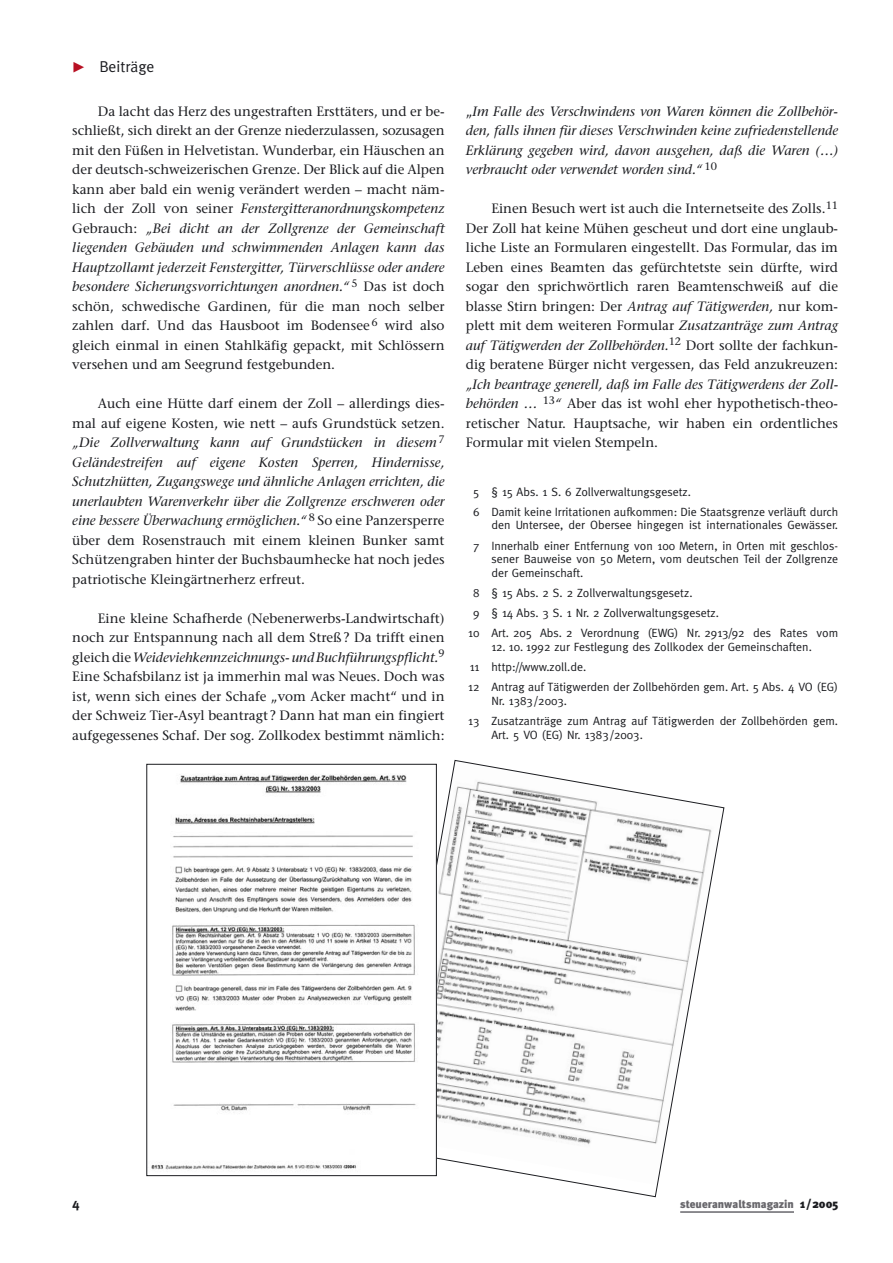
<style>
.page{position:relative;width:893px;height:1263px;background:#fff}
.page>*{position:absolute;margin:0;border:0;box-sizing:border-box;transform-origin:0 0}
.t1{font:15.75px "Meta";color:#1b1c20}
.t2{font:13.5px/19.5px "Stone Serif";color:#1b1c20;text-align:justify}
.t3{font:italic 13.5px/19.5px "Stone Serif";color:#1b1c20;text-align:justify}
.t4{font:700 13.5px "Meta";color:#1b1c20}
.t5{font:12px/20.2px "Meta";color:#1b1c20}
.t6{font:900 11.25px "Meta Plus";color:#68676c}
.s1{font-style:italic}
.s2{font-style:normal}
.s3{font-size:12px;color:#1b1c20}
</style>
<div class="page">
<hr style="left:680px;top:1211px;width:114px;height:2px;background:#68676c">
<svg style="left:385px;top:760px;width:339px;height:438px"></svg>
<img style="left:151px;top:766px;width:284px;height:408px">
<div style="left:146px;top:764px;width:291px;height:412px;border:1px solid #1b1c20"></div>
<p class="t1" style="left:99px;top:60px;width:57px">Beiträge</p>
<p class="t2" style="left:72px;top:103px;width:374px;text-indent:26px">Da lacht das Herz des ungestraften Ersttäters, und er be&shy;schließt, sich direkt an der Grenze niederzulassen, sozusagen mit den Füßen in Helvetistan. Wunderbar, ein Häuschen an der deutsch-schweizerischen Grenze. Der Blick auf die Alpen kann aber bald ein wenig verändert werden – macht näm&shy;lich der Zoll von seiner <span class="s1">Fenstergitter anordnungskompetenz </span>Gebrauch: <span class="s1">„Bei dicht an der Zollgrenze der Gemeinschaft liegenden Gebäuden und schwimmenden Anla gen kann das Hauptzollamt jederzeit Fenstergitter, Türver schlüsse oder andere besondere Sicherungsvorrichtungen anordnen.“</span> <sup>5</sup> Das ist doch schön, schwedische Gardinen, für die man noch selber zahlen darf. Und das Hausboot im Boden see <sup>6</sup> wird also gleich einmal in einen Stahlkäfig gepackt, mit Schlössern versehen und am Seegrund festgebunden.</p>
<p class="t2" style="left:72px;top:395px;width:374px;text-indent:26px">Auch eine Hütte darf einem der Zoll – allerdings dies&shy;mal auf eigene Kosten, wie nett – aufs Grundstück setzen. <span class="s1">„Die Zollverwaltung kann auf Grundstücken in diesem</span> <sup>7<br></sup><span class="s1">Geländestreifen auf eigene Kosten Sperren, Hindernisse, Schutzhütten, Zugangswege und ähnliche Anlagen errichten, die unerlaubten Warenverkehr über die Zollgrenze erschweren oder eine bessere Überwachung ermöglichen.“</span> <sup>8</sup> So eine Panzersperre über dem Rosenstrauch mit einem klei nen Bunker samt Schützengraben hinter der Buchsbaum hecke hat noch jedes patriotische Kleingärtnerherz erfreut.</p>
<p class="t2" style="left:72px;top:610px;width:374px;text-indent:26px">Eine kleine Schafherde (Nebenerwerbs-Landwirtschaft) noch zur Entspannung nach all dem Streß ? Da trifft einen gleich die <span class="s1">Weideviehkennzeichnungs- und Buchführungspflicht.</span><sup>9<br></sup>Eine Schafsbilanz ist ja immerhin mal was Neues. Doch was ist, wenn sich eines der Schafe „vom Acker macht“ und in der Schweiz Tier-Asyl beantragt ? Dann hat man ein fingiert aufgegessenes Schaf. Der sog. Zollkodex bestimmt nämlich:</p>
<p class="t3" style="left:466px;top:103px;width:374px"><span class="s2">„</span>Im Falle des Verschwindens von Waren können die Zollbehör&shy;den, falls ihnen für dieses Verschwinden keine zufriedenstellende Erklärung gegeben wird, davon ausgehen, daß die Waren (…) verbraucht oder verwendet worden sind.“ <sup>10</sup></p>
<p class="t2" style="left:466px;top:200px;width:374px;text-indent:26px">Einen Besuch wert ist auch die Internetseite des Zolls.<sup>11<br></sup>Der Zoll hat keine Mühen gescheut und dort eine unglaub&shy;liche Liste an Formularen eingestellt. Das Formular, das im Leben eines Beamten das gefürchtetste sein dürfte, wird sogar den sprichwörtlich raren Beamtenschweiß auf die blasse Stirn bringen: Der <span class="s1">Antrag auf Tätigwerden,</span> nur kom&shy;plett mit dem weiteren Formular <span class="s1">Zusatzanträge zum Antrag auf Tätigwerden der Zollbehörden.</span><sup>12</sup> Dort sollte der fachkun&shy;dig beratene Bürger nicht vergessen, das Feld anzukreuzen:</p>
<p class="t2" style="left:466px;top:376px;width:374px"><span class="s1">„Ich beantrage generell, daß im Falle des Tätigwerdens der Zoll&shy;be hörden …</span> <sup>13</sup><span class="s1">“</span> Aber das ist wohl eher hypothetisch-theo&shy;retischer Natur. Hauptsache, wir haben ein ordent liches Formular mit vielen Stempeln.</p>
<p class="t5" style="left:473px;top:482px;width:366px">5 § 15 Abs. 1 S. 6 Zollverwaltungsgesetz.<br>6 Damit keine Irritationen aufkommen: Die Staatsgrenze verläuft durch</p>
<p class="t5" style="left:473px;top:516px;width:366px;text-align:right">den Untersee, der Obersee hingegen ist internationales Gewässer.<br>7 Innerhalb einer Entfernung von 100 Metern, in Orten mit geschlos-</p>
<p class="t5" style="left:491px;top:553px;width:348px;line-height:13.5px">sener Bauweise von 50 Metern, vom deutschen Teil der Zollgrenze der Gemeinschaft.</p>
<p class="t5" style="left:473px;top:583px;width:221px">8 § 15 Abs. 2 S. 2 Zollverwaltungsgesetz.</p>
<p class="t5" style="left:473px;top:604px;width:247px">9 § 14 Abs. 3 S. 1 Nr. 2 Zollverwaltungsgesetz.</p>
<p class="t5" style="left:468px;top:624px;width:371px">10 Art. 205 Abs. 2 Verordnung (EWG) Nr. 2913/92 des Rates vom</p>
<p class="t5" style="left:468px;top:637px;width:371px;text-indent:23px">12. 10. 1992 zur Festlegung des Zollkodex der Gemeinschaften.<br>11 http://www.zoll.de.<br>12 Antrag auf Tätigwerden der Zollbehörden gem. Art. 5 Abs. 4 VO (EG)</p>
<p class="t5" style="left:468px;top:691px;width:371px;text-indent:23px">Nr. 1383 / 2003.<br>13 Zusatzanträge zum Antrag auf Tätigwerden der Zollbehörden gem.</p>
<p class="t5" style="left:491px;top:725px;width:153px">Art. 5 VO (EG) Nr. 1383 / 2003.</p>
<p class="t4" style="left:72px;top:1198px;width:9px">4</p>
<p class="t6" style="left:680px;top:1199px;width:159px">steueranwaltsmagazin <span class="s3">1 /2005</span></p>
</div>
